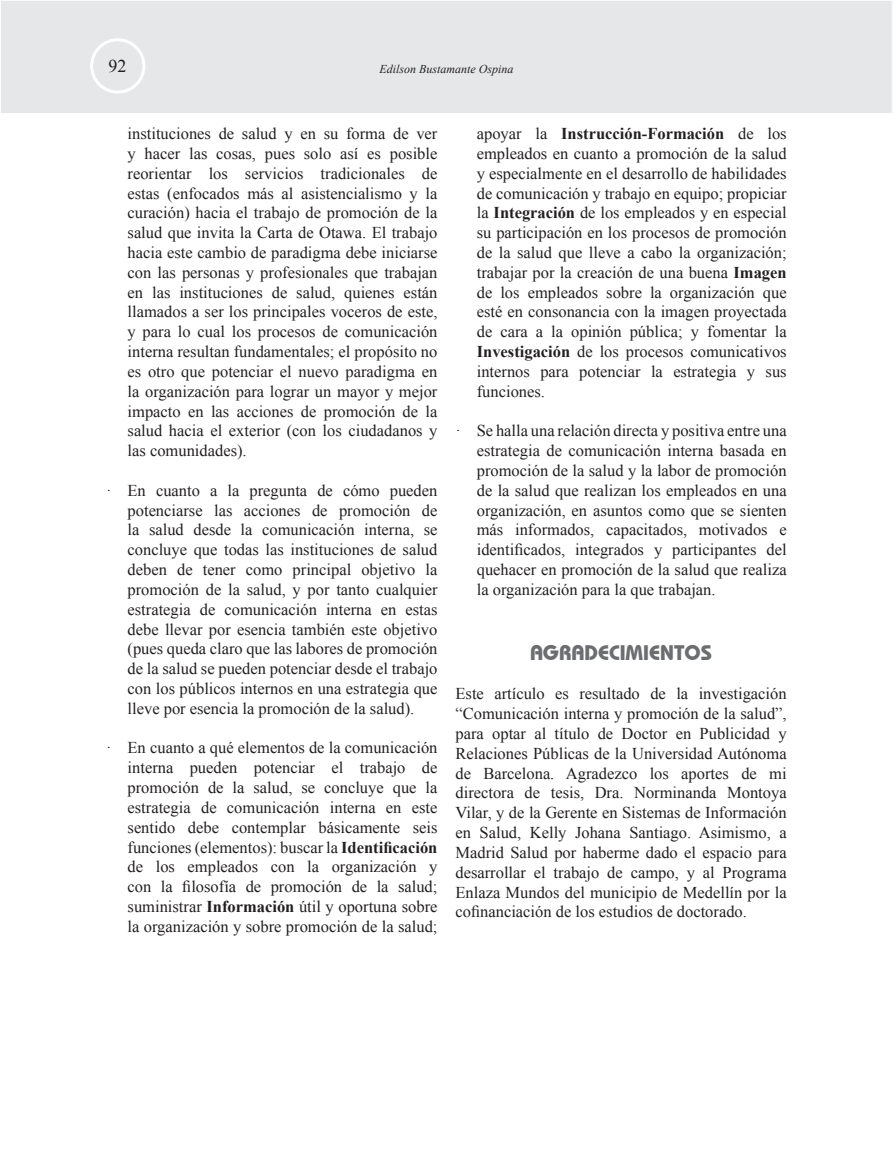
<style>
.page{position:relative;width:893px;height:1149px;background:#fff}
.page>*{position:absolute;margin:0;border:0;box-sizing:border-box;transform-origin:0 0}
.t1{font:700 21px "Bauhaus IT Cby BT";color:#6c6d70}
.t2{font:18px "Times New Roman";color:#231f20}
.t3{font:16.5px/19.8px "Times New Roman";color:#231f20;text-align:justify}
.t4{font:italic 12px "Times New Roman";color:#231f20}
.s1{font-weight:700}
</style>
<div class="page">
<div style="left:0;top:0;width:893px;height:113px;background:#e6e7e9"></div>
<div style="left:90px;top:38px;width:55px;height:56px;border:3px solid #fff;border-radius:50%"></div>
<p class="t2" style="left:109px;top:54px;width:19px">92</p>
<p class="t4" style="left:379px;top:61px;width:136px">Edilson Bustamante Ospina</p>
<p class="t3" style="left:128px;top:123px;width:311px">instituciones de salud y en su forma de ver y hacer las cosas, pues solo así es posible reorientar los servicios tradicionales de estas (enfocados más al asistencialismo y la curación) hacia el trabajo de promoción de la salud que invita la Carta de Otawa. El trabajo hacia este cambio de paradigma debe iniciarse con las personas y profesionales que trabajan en las instituciones de salud, quienes están llamados a ser los principales voceros de este, y para lo cual los procesos de comunicación interna resultan fundamentales; el propósito no es otro que potenciar el nuevo paradigma en la organización para lograr un mayor y mejor impacto en las acciones de promoción de la salud hacia el exterior (con los ciudadanos y las comunidades).</p>
<p class="t3" style="left:128px;top:480px;width:311px;text-indent:-21px">· En cuanto a la pregunta de cómo pueden potenciarse las acciones de promoción de la salud desde la comunicación interna, se concluye que todas las instituciones de salud deben de tener como principal objetivo la promoción de la salud, y por tanto cualquier estrategia de comunicación interna en estas debe llevar por esencia también este objetivo (pues queda claro que las labores de promoción de la salud se pueden potenciar desde el trabajo con los públicos internos en una estrategia que lleve por esencia la promoción de la salud).</p>
<p class="t3" style="left:128px;top:737px;width:311px;text-indent:-21px">· En cuanto a qué elementos de la comunicación interna pueden potenciar el trabajo de promoción de la salud, se concluye que la estrategia de comunicación interna en este sentido debe contemplar básicamente seis funciones (elementos): buscar la <span class="s1">Identificación </span>de los empleados con la organización y con la filosofía de promoción de la salud; suministrar <span class="s1">Información</span> útil y oportuna sobre la organización y sobre promoción de la salud;</p>
<p class="t3" style="left:477px;top:123px;width:311px">apoyar la <span class="s1">Instrucción-Formación</span> de los empleados en cuanto a promoción de la salud y especialmente en el desarrollo de habilidades de comunicación y trabajo en equipo; propiciar la <span class="s1">Integración</span> de los empleados y en especial su participación en los procesos de promoción de la salud que lleve a cabo la organización; trabajar por la creación de una buena <span class="s1">Imagen </span>de los empleados sobre la organización que esté en consonancia con la imagen proyectada de cara a la opinión pública; y fomentar la <span class="s1">Investigación</span> de los procesos comunicativos internos para potenciar la estrategia y sus funciones.</p>
<p class="t3" style="left:477px;top:420px;width:311px;text-indent:-21px">· Se halla una relación directa y positiva entre una estrategia de comunicación interna basada en promoción de la salud y la labor de promoción de la salud que realizan los empleados en una organización, en asuntos como que se sienten más informados, capacitados, motivados e identificados, integrados y participantes del quehacer en promoción de la salud que realiza la organización para la que trabajan.</p>
<p class="t1" style="left:530px;top:639px;width:183px">AGRADECIMIENTOS</p>
<p class="t3" style="left:455px;top:683px;width:333px">Este artículo es resultado de la investigación “Comunicación interna y promoción de la salud”, para optar al título de Doctor en Publicidad y Relaciones Públicas de la Universidad Autónoma de Barcelona. Agradezco los aportes de mi directora de tesis, Dra. Norminanda Montoya Vilar, y de la Gerente en Sistemas de Información en Salud, Kelly Johana Santiago. Asimismo, a Madrid Salud por haberme dado el espacio para desarrollar el trabajo de campo, y al Programa Enlaza Mundos del municipio de Medellín por la cofinanciación de los estudios de doctorado.</p>
</div>
